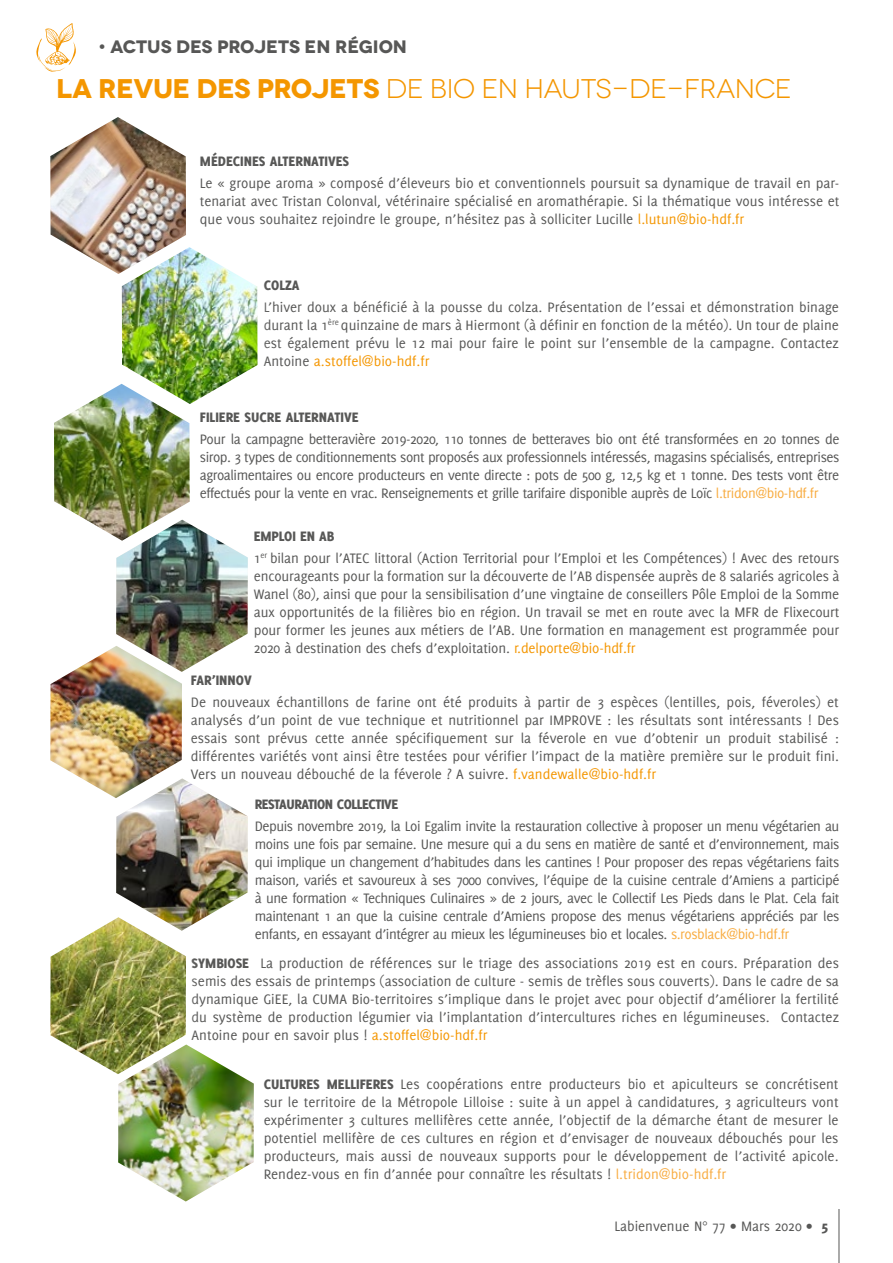
<style>
.page{position:relative;width:893px;height:1263px;background:#fff}
.page>*{position:absolute;margin:0;border:0;box-sizing:border-box;transform-origin:0 0}
.t1{font:27px "Novecentowide";letter-spacing:-.015em;color:#f49600}
.t2{font:700 18px "Novecentowide";letter-spacing:-.01em;color:#575756}
.t3{font:15px/18px "Delicious";color:#575756;text-align:justify}
.t4{font:800 15px "Delicious";color:#575756}
.t5{font:800 15px "Delicious";letter-spacing:-.03em;color:#575756}
.s1{font-weight:700}
.s2{color:#f49600}
.s3{color:#f8ac41}
.s4{font-weight:800}
</style>
<div class="page">
<hr style="left:839px;top:1209px;width:1px;height:54px;background:#575756">
<svg style="left:36px;top:23px;width:40px;height:49px"></svg>
<img style="left:122px;top:251px;width:135px;height:147px">
<div style="left:45px;top:112px;width:152px;height:173px;background:#fff;opacity:.35"></div>
<img style="left:50px;top:117px;width:136px;height:157px">
<div style="left:49px;top:379px;width:152px;height:172px;background:#fff;opacity:.35"></div>
<img style="left:54px;top:384px;width:136px;height:136px">
<div style="left:110px;top:515px;width:149px;height:167px;background:#fff"></div>
<img style="left:50px;top:520px;width:198px;height:278px">
<img style="left:116px;top:778px;width:132px;height:142px">
<div style="left:43px;top:910px;width:158px;height:179px;background:#fff"></div>
<img style="left:50px;top:917px;width:136px;height:155px">
<div style="left:113px;top:1040px;width:152px;height:172px;background:#fff"></div>
<img style="left:118px;top:1044px;width:136px;height:157px">
<p class="t2" style="left:99px;top:35px;width:310px">• ACTUS DES PROJETS EN RÉGION</p>
<h1 class="t1" style="left:56px;top:73px;width:737px"><span class="s1">LA REVUE DES PROJETS</span> DE BIO EN HAUTS-DE-FRANCE</h1>
<p class="t4" style="left:200px;top:152px;width:151px">MÉDECINES ALTERNATIVES</p>
<p class="t3" style="left:200px;top:174px;width:641px">Le « groupe aroma » composé d’éleveurs bio et conventionnels poursuit sa dynamique de travail en par&shy;tenariat avec Tristan Colonval, vétérinaire spécialisé en aromathérapie. Si la thématique vous intéresse et que vous souhaitez rejoindre le groupe, n’hésitez pas à solliciter Lucille <span class="s2">l.lutun@bio-hdf.fr</span></p>
<p class="t4" style="left:264px;top:276px;width:37px">COLZA</p>
<p class="t3" style="left:264px;top:298px;width:577px">L’hiver doux a bénéficié à la pousse du colza. Présentation de l’essai et démonstration binage durant la 1<sup>ère</sup> quinzaine de mars à Hiermont (à définir en fonction de la météo). Un tour de plaine est également prévu le 12 mai pour faire le point sur l’ensemble de la campagne. Contactez Antoine <span class="s2">a.stoffel@bio-hdf.fr</span></p>
<p class="t4" style="left:200px;top:409px;width:160px">FILIERE SUCRE ALTERNATIVE</p>
<p class="t3" style="left:200px;top:430px;width:641px">Pour la campagne betteravière 2019-2020, 110 tonnes de betteraves bio ont été transformées en 20 tonnes de sirop. 3 types de conditionnements sont proposés aux professionnels intéressés, magasins spécialisés, entreprises agroalimentaires ou encore producteurs en vente directe : pots de 500 g, 12,5 kg et 1 tonne. Des tests vont être effectués pour la vente en vrac. Renseignements et grille tarifaire disponible auprès de Loïc <span class="s3">l.tridon@bio-hdf.fr</span></p>
<p class="t3" style="left:254px;top:525px;width:587px;line-height:22.2px"><span class="s4">EMPLOI EN AB<br></span>1<sup>er</sup> bilan pour l’ATEC littoral (Action Territorial pour l’Emploi et les Compétences) ! Avec des retours</p>
<p class="t3" style="left:254px;top:567px;width:587px">encourageants pour la formation sur la découverte de l’AB dispensée auprès de 8 salariés agricoles à Wanel (80), ainsi que pour la sensibilisation d’une vingtaine de conseillers Pôle Emploi de la Somme aux opportunités de la filières bio en région. Un travail se met en route avec la MFR de Flixecourt pour former les jeunes aux métiers de l’AB. Une formation en management est programmée pour 2020 à destination des chefs d’exploitation. <span class="s2">r.delporte@bio-hdf.fr</span></p>
<p class="t4" style="left:191px;top:671px;width:62px">FAR’INNOV</p>
<p class="t3" style="left:191px;top:693px;width:650px">De nouveaux échantillons de farine ont été produits à partir de 3 espèces (lentilles, pois, féveroles) et analysés d’un point de vue technique et nutritionnel par IMPROVE : les résultats sont intéressants ! Des essais sont prévus cette année spécifiquement sur la féverole en vue d’obtenir un produit stabilisé : différentes variétés vont ainsi être testées pour vérifier l’impact de la matière première sur le produit fini.<br>Vers un nouveau débouché de la féverole ? A suivre. <span class="s2">f.vandewalle@bio-hdf.fr</span></p>
<p class="t5" style="left:255px;top:795px;width:145px">RESTAURATION COLLECTIVE</p>
<p class="t3" style="left:255px;top:817px;width:586px">Depuis novembre 2019, la Loi Egalim invite la restauration collective à proposer un menu végétarien au moins une fois par semaine. Une mesure qui a du sens en matière de santé et d’environnement, mais qui implique un changement d’habitudes dans les cantines ! Pour proposer des repas végétariens faits maison, variés et savoureux à ses 7000 convives, l’équipe de la cuisine centrale d’Amiens a participé à une formation « Techniques Culinaires » de 2 jours, avec le Collectif Les Pieds dans le Plat. Cela fait maintenant 1 an que la cuisine centrale d’Amiens propose des menus végétariens appréciés par les enfants, en essayant d’intégrer au mieux les légumineuses bio et locales. <span class="s3">s.rosblack@bio-hdf.fr</span></p>
<p class="t3" style="left:192px;top:954px;width:649px"><span class="s4">SYMBIOSE</span> La production de références sur le triage des associations 2019 est en cours. Préparation des semis des essais de printemps (association de culture - semis de trèfles sous couverts). Dans le cadre de sa dynamique GiEE, la CUMA Bio-territoires s’implique dans le projet avec pour objectif d’améliorer la fertilité du système de production légumier via l’implantation d’intercultures riches en légumineuses. Contactez Antoine pour en savoir plus ! <span class="s2">a.stoffel@bio-hdf.fr</span></p>
<p class="t3" style="left:264px;top:1075px;width:576px"><span class="s4">CULTURES MELLIFERES</span> Les coopérations entre producteurs bio et apiculteurs se concrétisent sur le territoire de la Métropole Lilloise : suite à un appel à candidatures, 3 agriculteurs vont expérimenter 3 cultures mellifères cette année, l’objectif de la démarche étant de mesurer le potentiel mellifère de ces cultures en région et d’envisager de nouveaux débouchés pour les producteurs, mais aussi de nouveaux supports pour le développement de l’activité apicole.<br>Rendez-vous en fin d’année pour connaître les résultats ! <span class="s3">l.tridon@bio-hdf.fr</span></p>
<p class="t3" style="left:614px;top:1216px;width:215px">Labienvenue N° 77 • Mars 2020 • <span class="s4">5</span></p>
</div>
